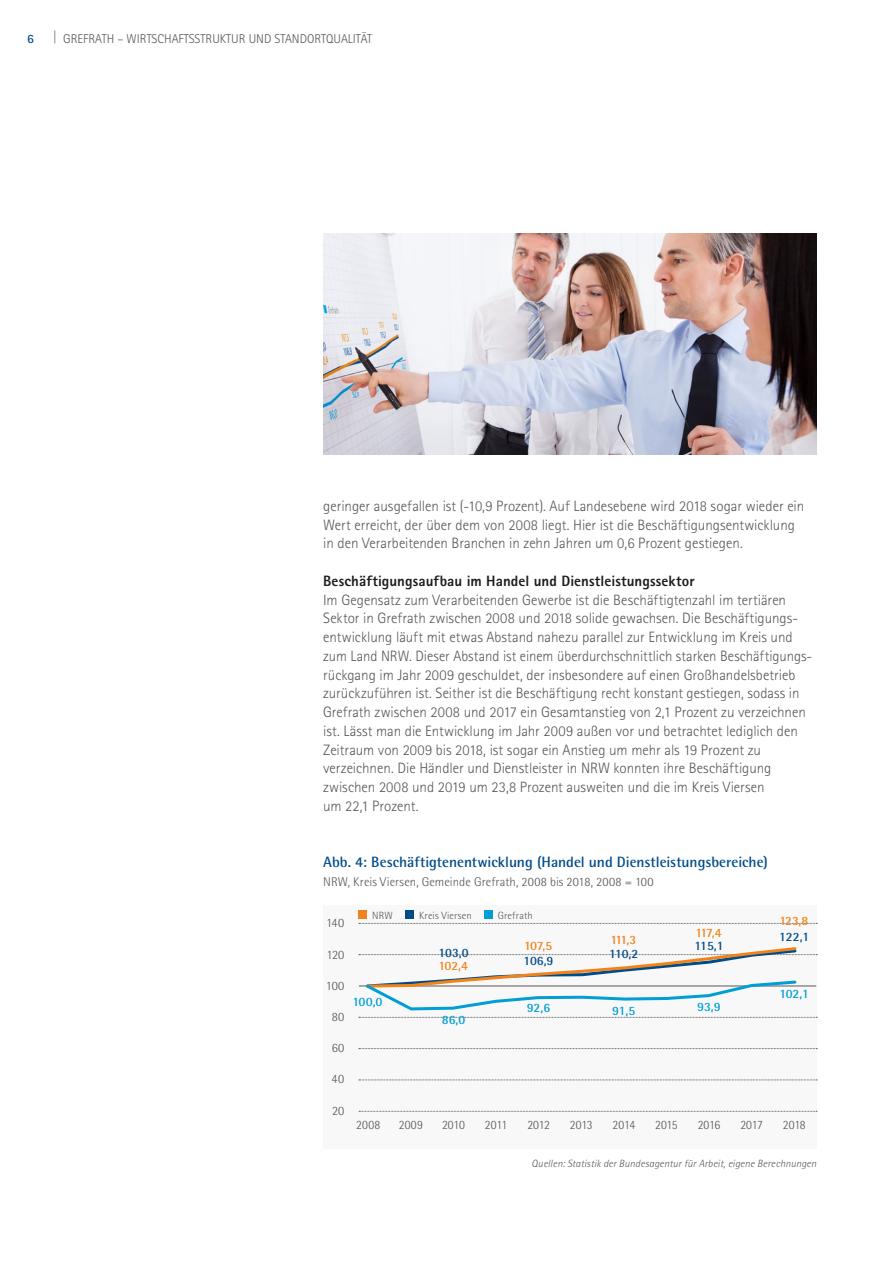
<style>
.page{position:relative;width:893px;height:1263px;background:#fff}
.page>*{position:absolute;margin:0;border:0;box-sizing:border-box;transform-origin:0 0}
.t1{font:300 15px/18.8px "Rotis Sans Serif Pro";color:#575756}
.t2{font:700 15px "Rotis Semi Sans Pro";color:#004c89}
.t3{font:800 15px "Rotis Sans Serif Pro";letter-spacing:.005em;color:#1d1d1b}
.t4{font:300 12.75px "Rotis Semi Sans Pro";letter-spacing:.01em;color:#575756}
.t5{font:300 12.75px "Rotis Sans Serif Pro";color:#575756}
.t6{font:300 12.75px "Rotis Semi Sans Pro";letter-spacing:.01em;color:#575756;scale:.95 1}
.t7{font:700 12.75px "Rotis Semi Sans Pro";color:#009ed4}
.t8{font:700 12.75px "Rotis Semi Sans Pro";color:#004c89}
.t9{font:700 12.75px "Rotis Semi Sans Pro";letter-spacing:-.025em;color:#f0831b}
.t10{font:700 12.75px "Rotis Sans Serif Pro";color:#004c89}
.t11{font:italic 300 10.5px "Rotis Semi Sans Pro";letter-spacing:.01em;color:#575756}
.t12{font:300 10.5px "Rotis Semi Sans Pro";letter-spacing:.015em;color:#575756}
</style>
<div class="page">
<div style="left:323px;top:905px;width:493px;height:243px;background:#f8f8f8"></div>
<svg style="left:359px;top:1111px;width:458px;height:1px"></svg>
<svg style="left:359px;top:1048px;width:458px;height:1px"></svg>
<svg style="left:359px;top:923px;width:458px;height:1px"></svg>
<svg style="left:359px;top:1080px;width:458px;height:1px"></svg>
<div style="left:359px;top:910px;width:8px;height:9px;background:#f0831b"></div>
<div style="left:405px;top:910px;width:9px;height:9px;background:#004c89"></div>
<div style="left:484px;top:910px;width:9px;height:9px;background:#009ed4"></div>
<svg style="left:359px;top:947px;width:458px;height:71px"></svg>
<img style="left:323px;top:234px;width:493px;height:221px">
<p class="t10" style="left:27px;top:30px;width:8px">6</p>
<p class="t5" style="left:53px;top:31px;width:321px">| GREFRATH – WIRTSCHAFTSSTRUKTUR UND STANDORTQUALITÄT</p>
<p class="t1" style="left:323px;top:497px;width:483px">geringer ausgefallen ist (-10,9 Prozent). Auf Landesebene wird 2018 sogar wieder ein<br>Wert erreicht, der über dem von 2008 liegt. Hier ist die Beschäftigungsentwicklung in den Verarbeitenden Branchen in zehn Jahren um 0,6 Prozent gestiegen.</p>
<p class="t3" style="left:323px;top:571px;width:373px">Beschäftigungsaufbau im Handel und Dienstleistungssektor</p>
<p class="t1" style="left:323px;top:590px;width:491px">Im Gegensatz zum Verarbeitenden Gewerbe ist die Beschäftigtenzahl im tertiären Sektor in Grefrath zwischen 2008 und 2018 solide gewachsen. Die Beschäftigungs&shy;entwicklung läuft mit etwas Abstand nahezu parallel zur Entwicklung im Kreis und zum Land NRW. Dieser Abstand ist einem überdurchschnittlich starken Beschäftigungs&shy;rückgang im Jahr 2009 geschuldet, der insbesondere auf einen Großhandelsbetrieb zurückzuführen ist. Seither ist die Beschäftigung recht konstant gestiegen, sodass in Grefrath zwischen 2008 und 2017 ein Gesamtanstieg von 2,1 Prozent zu verzeichnen ist. Lässt man die Entwicklung im Jahr 2009 außen vor und betrachtet lediglich den Zeitraum von 2009 bis 2018, ist sogar ein Anstieg um mehr als 19 Prozent zu verzeichnen. Die Händler und Dienstleister in NRW konnten ihre Beschäftigung zwischen 2008 und 2019 um 23,8 Prozent ausweiten und die im Kreis Viersen<br>um 22,1 Prozent.</p>
<p class="t2" style="left:323px;top:853px;width:446px">Abb. 4: Beschäftigtenentwicklung (Handel und Dienstleistungsbereiche)</p>
<p class="t4" style="left:323px;top:874px;width:332px">NRW, Kreis Viersen, Gemeinde Grefrath, 2008 bis 2018, 2008 = 100</p>
<p class="t4" style="left:326px;top:916px;width:20px">140</p>
<p class="t4" style="left:326px;top:947px;width:19px">120</p>
<p class="t4" style="left:326px;top:978px;width:20px">100</p>
<p class="t4" style="left:332px;top:1009px;width:14px">80</p>
<p class="t4" style="left:332px;top:1040px;width:14px">60</p>
<p class="t4" style="left:332px;top:1072px;width:14px">40</p>
<p class="t4" style="left:332px;top:1103px;width:14px">20</p>
<p class="t12" style="left:372px;top:909px;width:22px">NRW</p>
<p class="t12" style="left:419px;top:909px;width:54px">Kreis Viersen</p>
<p class="t12" style="left:498px;top:909px;width:37px">Grefrath</p>
<p class="t8" style="left:439px;top:944px;width:31px">103,0</p>
<p class="t9" style="left:439px;top:958px;width:30px">102,4</p>
<p class="t9" style="left:525px;top:937px;width:29px">107,5</p>
<p class="t8" style="left:523px;top:953px;width:31px">106,9</p>
<p class="t9" style="left:611px;top:932px;width:27px">111,3</p>
<p class="t8" style="left:609px;top:945px;width:31px">110,2</p>
<p class="t9" style="left:696px;top:924px;width:27px">117,4</p>
<p class="t8" style="left:694px;top:938px;width:31px">115,1</p>
<p class="t7" style="left:353px;top:994px;width:31px">100,0</p>
<p class="t7" style="left:442px;top:1012px;width:25px">86,0</p>
<p class="t7" style="left:527px;top:999px;width:25px">92,6</p>
<p class="t7" style="left:697px;top:999px;width:25px">93,9</p>
<p class="t7" style="left:612px;top:1002px;width:25px">91,5</p>
<p class="t9" style="left:780px;top:913px;width:30px">123,8</p>
<p class="t8" style="left:779px;top:928px;width:32px">122,1</p>
<p class="t7" style="left:779px;top:986px;width:31px">102,1</p>
<p class="t6" style="left:356px;top:1117px;width:27px">2008</p>
<p class="t6" style="left:399px;top:1117px;width:27px">2009</p>
<p class="t6" style="left:442px;top:1117px;width:26px">2010</p>
<p class="t6" style="left:485px;top:1117px;width:25px">2011</p>
<p class="t6" style="left:527px;top:1117px;width:25px">2012</p>
<p class="t6" style="left:570px;top:1117px;width:25px">2013</p>
<p class="t6" style="left:612px;top:1117px;width:25px">2014</p>
<p class="t6" style="left:655px;top:1117px;width:25px">2015</p>
<p class="t6" style="left:698px;top:1117px;width:25px">2016</p>
<p class="t6" style="left:740px;top:1117px;width:25px">2017</p>
<p class="t6" style="left:783px;top:1117px;width:26px">2018</p>
<p class="t11" style="left:532px;top:1157px;width:286px">Quellen: Statistik der Bundesagentur für Arbeit, eigene Berechnungen</p>
</div>
